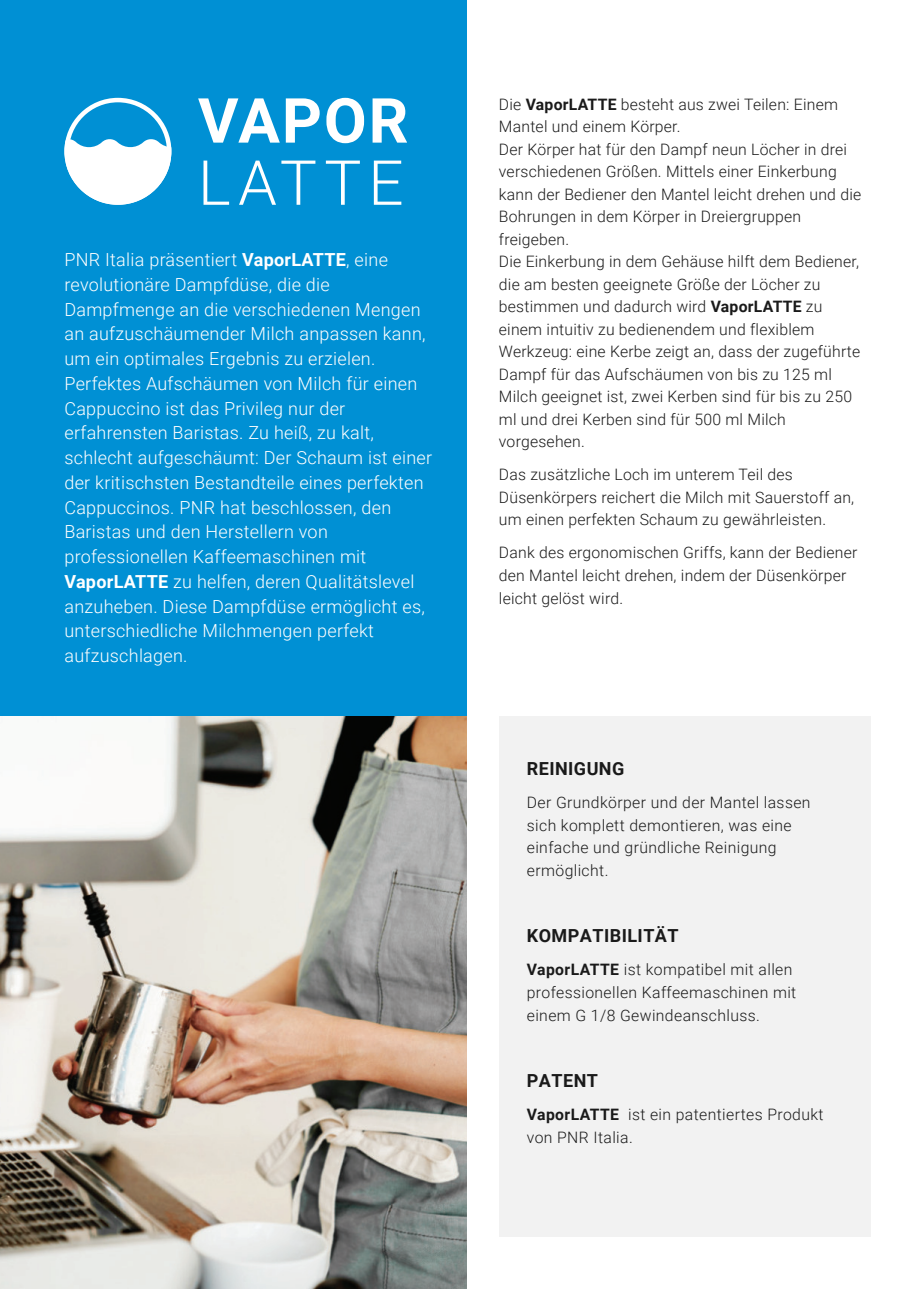
<style>
.page{position:relative;width:919px;height:1289px;background:#fff}
.page>*{position:absolute;margin:0;border:0;box-sizing:border-box;transform-origin:0 0}
.t1{font:300 18px/24.8px "Roboto";letter-spacing:.015em;color:#fff}
.t2{font:700 18px "Roboto";letter-spacing:.025em;color:#1a1a1a}
.t3{font:300 15.75px/22.5px "Roboto";letter-spacing:.015em;color:#1a1a1a}
.s1{font-weight:700}
</style>
<div class="page">
<div style="left:0;top:0;width:466px;height:1288px;background:#0090d4"></div>
<img style="left:0;top:716px;width:466px;height:572px">
<svg style="left:64px;top:98px;width:107px;height:107px"></svg>
<svg style="left:198px;top:98px;width:82px;height:45px"></svg>
<svg style="left:286px;top:98px;width:33px;height:45px"></svg>
<svg style="left:326px;top:98px;width:38px;height:45px"></svg>
<svg style="left:372px;top:98px;width:35px;height:45px"></svg>
<svg style="left:203px;top:161px;width:26px;height:44px"></svg>
<svg style="left:239px;top:161px;width:76px;height:44px"></svg>
<svg style="left:326px;top:161px;width:34px;height:44px"></svg>
<svg style="left:374px;top:161px;width:27px;height:44px"></svg>
<div style="left:499px;top:716px;width:371px;height:520px;background:#f2f2f2"></div>
<p class="t1" style="left:64px;top:249px;width:369px">PNR Italia präsentiert <span class="s1">VaporLATTE</span>, eine revolutionäre Dampfdüse, die die Dampfmenge an die verschiedenen Mengen an aufzuschäumender Milch anpassen kann, um ein optimales Ergebnis zu erzielen.<br>Perfektes Aufschäumen von Milch für einen Cappuccino ist das Privileg nur der erfahrensten Baristas. Zu heiß, zu kalt, schlecht aufgeschäumt: Der Schaum ist einer der kritischsten Bestandteile eines perfekten Cappuccinos. PNR hat beschlossen, den Baristas und den Herstellern von professionellen Kaffeemaschinen mit <span class="s1">VaporLATTE</span> zu helfen, deren Qualitätslevel anzuheben. Diese Dampfdüse ermöglicht es, unterschiedliche Milchmengen perfekt aufzuschlagen.</p>
<p class="t3" style="left:499px;top:94px;width:364px">Die <span class="s1">VaporLATTE</span> besteht aus zwei Teilen: Einem Mantel und einem Körper.<br>Der Körper hat für den Dampf neun Löcher in drei verschiedenen Größen. Mittels einer Einkerbung kann der Bediener den Mantel leicht drehen und die Bohrungen in dem Körper in Dreiergruppen freigeben.<br>Die Einkerbung in dem Gehäuse hilft dem Bediener, die am besten geeignete Größe der Löcher zu bestimmen und dadurch wird <span class="s1">VaporLATTE</span> zu einem intuitiv zu bedienendem und flexiblem Werkzeug: eine Kerbe zeigt an, dass der zugeführte Dampf für das Aufschäumen von bis zu 125 ml Milch geeignet ist, zwei Kerben sind für bis zu 250 ml und drei Kerben sind für 500 ml Milch vorgesehen.</p>
<p class="t3" style="left:499px;top:465px;width:357px">Das zusätzliche Loch im unterem Teil des<br>Düsenkörpers reichert die Milch mit Sauerstoff an, um einen perfekten Schaum zu gewährleisten.</p>
<p class="t3" style="left:499px;top:543px;width:360px">Dank des ergonomischen Griffs, kann der Bediener den Mantel leicht drehen, indem der Düsenkörper leicht gelöst wird.</p>
<p class="t2" style="left:527px;top:762px;width:99px">REINIGUNG</p>
<p class="t3" style="left:527px;top:792px;width:285px">Der Grundkörper und der Mantel lassen sich komplett demontieren, was eine einfache und gründliche Reinigung ermöglicht.</p>
<p class="t2" style="left:527px;top:929px;width:153px">KOMPATIBILITÄT</p>
<p class="t3" style="left:527px;top:960px;width:271px"><span class="s1">VaporLATTE</span> ist kompatibel mit allen professionellen Kaffeemaschinen mit einem G 1/8 Gewindeanschluss.</p>
<p class="t2" style="left:527px;top:1073px;width:73px">PATENT</p>
<p class="t3" style="left:527px;top:1104px;width:298px"><span class="s1">VaporLATTE</span> ist ein patentiertes Produkt von PNR Italia.</p>
</div>
